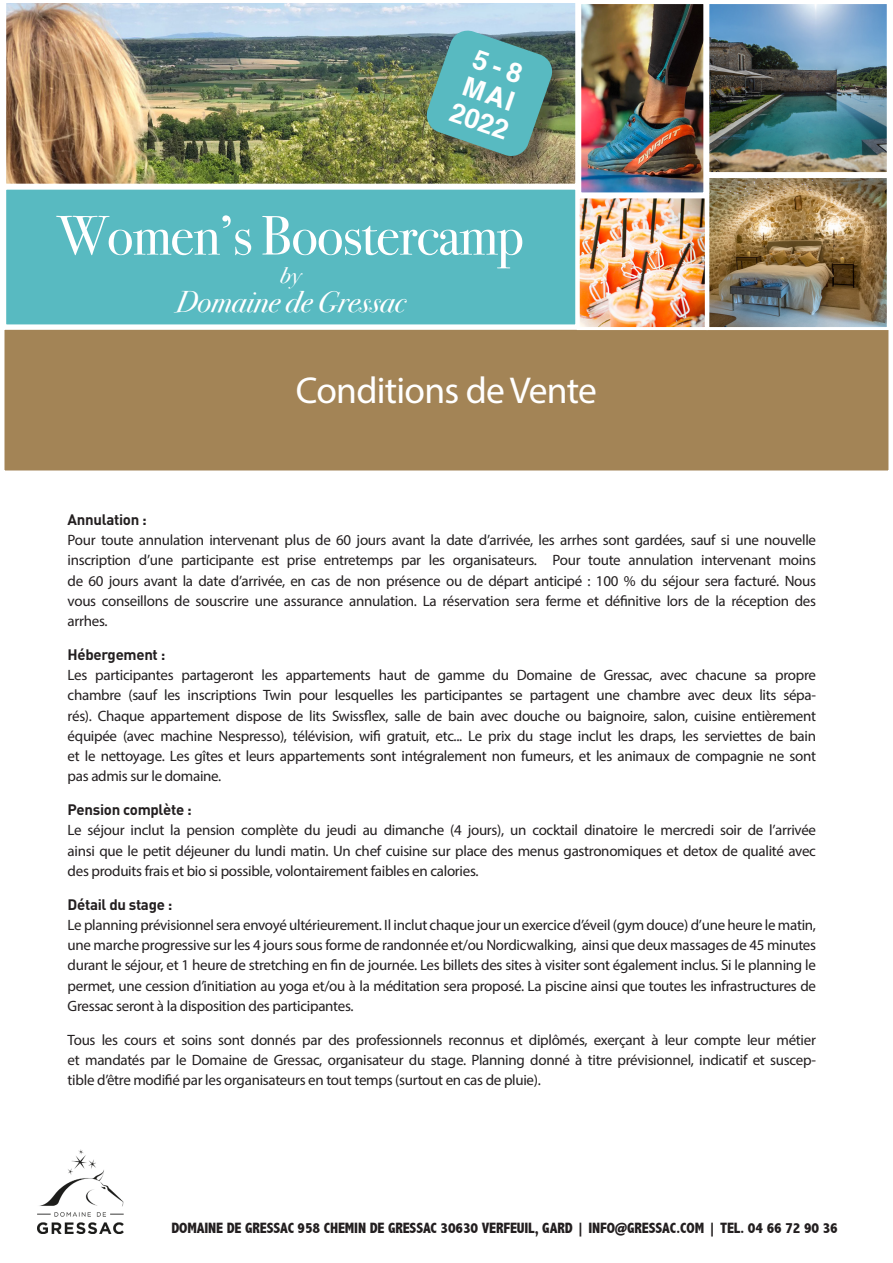
<style>
.page{position:relative;width:893px;height:1263px;background:#fff}
.page>*{position:absolute;margin:0;border:0;box-sizing:border-box;transform-origin:0 0}
.t1{font:55.5px "Bodoni Svty Two ITCTT";letter-spacing:-.02em;color:#fff}
.t2{font:37.5px "Myriad Pro";letter-spacing:-.02em;color:#fff}
.t3{font:italic 30px "Bodoni Svty Two ITCTT";color:#fff}
.t4{font:700 27px/28.5px "Helvetica";color:#fff}
.t5{font:italic 22.5px "Bodoni Svty Two ITCTT";color:#fff}
.t6{font:15px/20.2px "Myriad Pro";letter-spacing:-.02em;color:#231f20;text-align:justify}
.t7{font:800 condensed 15px "Abadi";letter-spacing:-.01em;color:#231f20}
.t8{font:700 15px "DIN";letter-spacing:-.02em;color:#231f20}
</style>
<div class="page">
<div style="left:2px;top:328px;width:889px;height:145px;background:#a38456"></div>
<div style="left:0;top:325px;width:893px;height:150px;border:4px solid #fff"></div>
<img style="left:38px;top:1149px;width:85px;height:85px">
<div style="left:5px;top:188px;width:572px;height:138px;background:#58bac1"></div>
<div style="left:3px;top:187px;width:575px;height:140px;border:3px solid #fff"></div>
<img style="left:7px;top:4px;width:567px;height:179px">
<div style="left:3px;top:0;width:575px;height:187px;border:3px solid #fff"></div>
<img style="left:582px;top:5px;width:120px;height:186px">
<div style="left:578px;top:1px;width:128px;height:194px;border:3px solid #fff"></div>
<img style="left:710px;top:5px;width:176px;height:166px">
<div style="left:706px;top:1px;width:184px;height:174px;border:3px solid #fff"></div>
<img style="left:710px;top:179px;width:176px;height:147px">
<div style="left:706px;top:175px;width:184px;height:155px;border:3px solid #fff"></div>
<img style="left:581px;top:199px;width:123px;height:127px">
<div style="left:577px;top:195px;width:131px;height:135px;border:3px solid #fff"></div>
<div style="left:429px;top:33px;width:142px;height:141px;background:#231f20;opacity:.5"></div>
<svg style="left:424px;top:28px;width:130px;height:130px"></svg>
<p class="t4" style="left:477px;top:45px;width:55px;rotate:19deg">5 - 8<br>MAI</p>
<p class="t4" style="left:455px;top:98px;width:62px;rotate:19deg">2022</p>
<p class="t1" style="left:57px;top:190px;width:468px">Women’s Boostercamp</p>
<p class="t5" style="left:280px;top:256px;width:23px">by</p>
<p class="t3" style="left:176px;top:275px;width:231px">Domaine de Gressac</p>
<p class="t2" style="left:296px;top:367px;width:303px">Conditions de Vente</p>
<p class="t8" style="left:68px;top:510px;width:81px">Annulation :</p>
<p class="t6" style="left:68px;top:530px;width:750px">Pour toute annulation intervenant plus de 60 jours avant la date d’arrivée, les arrhes sont gardées, sauf si une nouvelle inscription d’une participante est prise entretemps par les organisateurs. Pour toute annulation intervenant moins de 60 jours avant la date d’arrivée, en cas de non présence ou de départ anticipé : 100 % du séjour sera facturé. Nous vous conseillons de souscrire une assurance annulation. La réservation sera ferme et définitive lors de la réception des arrhes.</p>
<p class="t8" style="left:68px;top:645px;width:99px">Hébergement :</p>
<p class="t6" style="left:68px;top:665px;width:750px">Les participantes partageront les appartements haut de gamme du Domaine de Gressac, avec chacune sa propre chambre (sauf les inscriptions Twin pour lesquelles les participantes se partagent une chambre avec deux lits sépa&shy;rés). Chaque appartement dispose de lits Swissflex, salle de bain avec douche ou baignoire, salon, cuisine entièrement équipée (avec machine Nespresso), télévision, wifi gratuit, etc... Le prix du stage inclut les draps, les serviettes de bain et le nettoyage. Les gîtes et leurs appartements sont intégralement non fumeurs, et les animaux de compagnie ne sont pas admis sur le domaine.</p>
<p class="t8" style="left:68px;top:800px;width:126px">Pension complète :</p>
<p class="t6" style="left:68px;top:820px;width:750px">Le séjour inclut la pension complète du jeudi au dimanche (4 jours), un cocktail dinatoire le mercredi soir de l’arrivée ainsi que le petit déjeuner du lundi matin. Un chef cuisine sur place des menus gastronomiques et detox de qualité avec des produits frais et bio si possible, volontairement faibles en calories.</p>
<p class="t8" style="left:68px;top:894px;width:106px">Détail du stage :</p>
<p class="t6" style="left:68px;top:914px;width:750px">Le planning prévisionnel sera envoyé ultérieurement. Il inclut chaque jour un exercice d’éveil (gym douce) d’une heure le matin, une marche progressive sur les 4 jours sous forme de randonnée et/ou Nordicwalking, ainsi que deux massages de 45 minutes durant le séjour, et 1 heure de stretching en fin de journée. Les billets des sites à visiter sont également inclus. Si le planning le permet, une cession d’initiation au yoga et/ou à la méditation sera proposé. La piscine ainsi que toutes les infrastructures de Gressac seront à la disposition des participantes.</p>
<p class="t6" style="left:68px;top:1029px;width:750px">Tous les cours et soins sont donnés par des professionnels reconnus et diplômés, exerçant à leur compte leur métier et mandatés par le Domaine de Gressac, organisateur du stage. Planning donné à titre prévisionnel, indicatif et suscep&shy;tible d’être modifié par les organisateurs en tout temps (surtout en cas de pluie).</p>
<p class="t7" style="left:171px;top:1219px;width:668px">DOMAINE DE GRESSAC 958 CHEMIN DE GRESSAC 30630 VERFEUIL, GARD | INFO@GRESSAC.COM | TEL. 04 66 72 90 36</p>
</div>
